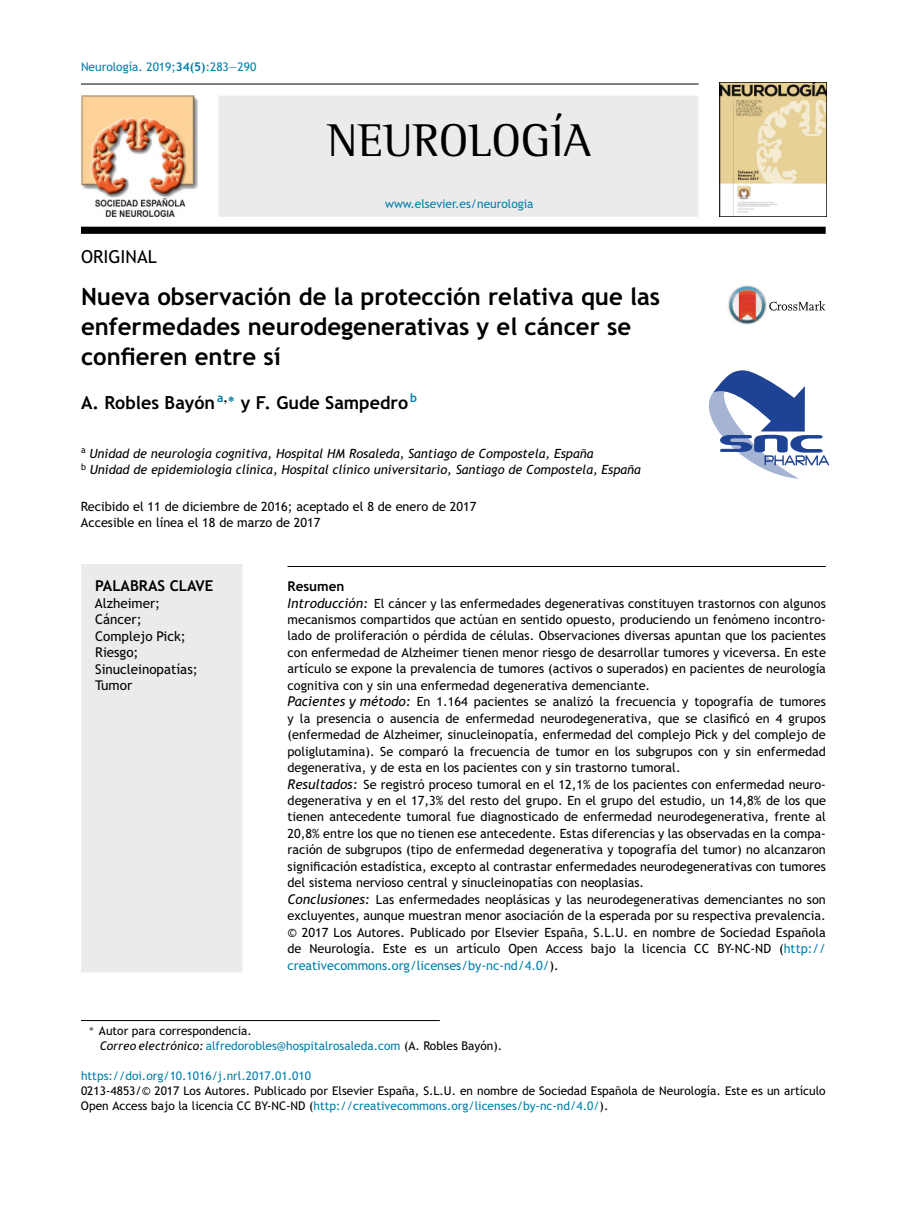
<style>
.page{position:relative;width:919px;height:1217px;background:#fff}
.page>*{position:absolute;margin:0;border:0;box-sizing:border-box;transform-origin:0 0}
.t1{font:47.1px "Rotis Semi Serif";color:#000}
.t2{font:700 23.85px/29.8px "Trebuchet MS";color:#000}
.t3{font:700 18px "Trebuchet MS";color:#000}
.t4{font:18px "Trebuchet MS";color:#000}
.t5{font:700 15px "Trebuchet MS";color:#000}
.t6{font:13.5px/16.5px "Trebuchet MS";color:#000}
.t7{font:700 13.5px "Trebuchet MS";color:#000}
.t8{font:12.75px/16.5px "Trebuchet MS";color:#000}
.t9{font:italic 12.75px/16.5px "Trebuchet MS";color:#000}
.t10{font:12px/15px "Trebuchet MS";color:#000}
.t11{font:12px "Trebuchet MS";color:#007fac}
.s1{font-weight:700}
.s2{font-style:italic;font-size:13.5px}
.s3{color:#007fac}
.s4{font-style:italic}
.s5{color:#000}
</style>
<div class="page">
<hr style="left:81px;top:84px;width:617px;height:1px;background:#000">
<div style="left:218px;top:95px;width:480px;height:122px;background:#ebebeb"></div>
<img style="left:81px;top:95px;width:116px;height:122px">
<img style="left:720px;top:83px;width:106px;height:134px">
<div style="left:81px;top:226px;width:744px;height:8px;background:#000"></div>
<svg style="left:769px;top:301px;width:56px;height:9px"></svg>
<img style="left:728px;top:285px;width:39px;height:40px">
<div style="left:81px;top:564px;width:161px;height:408px;background:#ebebeb"></div>
<hr style="left:287px;top:566px;width:538px;height:1px;background:#000">
<hr style="left:81px;top:1020px;width:359px;height:1px;background:#000">
<svg style="left:708px;top:370px;width:121px;height:108px"></svg>
<p class="t11" style="left:81px;top:60px;width:177px">Neurología. 2019;<span class="s1">34(5)</span>:283—290</p>
<h1 class="t1" style="left:327px;top:113px;width:265px">NEUROLOGÍA</h1>
<p class="t11" style="left:385px;top:196px;width:150px">www.elsevier.es/neurologia</p>
<h3 class="t4" style="left:81px;top:246px;width:77px">ORIGINAL</h3>
<h2 class="t2" style="left:81px;top:283px;width:580px">Nueva observación de la protección relativa que las enfermedades neurodegenerativas y el cáncer se confieren entre sí</h2>
<h3 class="t3" style="left:81px;top:395px;width:338px">A. Robles Bayón <sup>a</sup><sup>,</sup><sup>∗</sup> y F. Gude Sampedro <sup>b</sup></h3>
<p class="t9" style="left:81px;top:445px;width:561px"><sup>a</sup> Unidad de neurología cognitiva, Hospital HM Rosaleda, Santiago de Compostela, Espana˜<br><sup>b</sup> Unidad de epidemiología clínica, Hospital clínico universitario, Santiago de Compostela, Espana˜</p>
<p class="t8" style="left:81px;top:497px;width:397px">Recibido el 11 de diciembre de 2016; aceptado el 8 de enero de 2017<br>Accesible en línea el 18 de marzo de 2017</p>
<p class="t5" style="left:95px;top:580px;width:120px">PALABRAS CLAVE</p>
<p class="t6" style="left:95px;top:594px;width:104px">Alzheimer;<br>Cáncer;<br>Complejo Pick;<br>Riesgo;<br>Sinucleinopatías;<br>Tumor</p>
<p class="t7" style="left:287px;top:581px;width:58px">Resumen</p>
<p class="t8" style="left:287px;top:594px;width:540px"><span class="s2">Introducción:</span> El cáncer y las enfermedades degenerativas constituyen trastornos con algunos mecanismos compartidos que actúan en sentido opuesto, produciendo un fenómeno incontro&shy;lado de proliferación o pérdida de células. Observaciones diversas apuntan que los pacientes con enfermedad de Alzheimer tienen menor riesgo de desarrollar tumores y viceversa. En este artículo se expone la prevalencia de tumores (activos o superados) en pacientes de neurología cognitiva con y sin una enfermedad degenerativa demenciante.<br><span class="s2">Pacientes y método:</span> En 1.164 pacientes se analizó la frecuencia y topografía de tumores y la presencia o ausencia de enfermedad neurodegenerativa, que se clasificó en 4 grupos (enfermedad de Alzheimer, sinucleinopatía, enfermedad del complejo Pick y del complejo de poliglutamina). Se comparó la frecuencia de tumor en los subgrupos con y sin enfermedad degenerativa, y de esta en los pacientes con y sin trastorno tumoral.<br><span class="s2">Resultados:</span> Se registró proceso tumoral en el 12,1% de los pacientes con enfermedad neuro&shy;degenerativa y en el 17,3% del resto del grupo. En el grupo del estudio, un 14,8% de los que tienen antecedente tumoral fue diagnosticado de enfermedad neurodegenerativa, frente al 20,8% entre los que no tienen ese antecedente. Estas diferencias y las observadas en la compa&shy;ración de subgrupos (tipo de enfermedad degenerativa y topografía del tumor) no alcanzaron significación estadística, excepto al contrastar enfermedades neurodegenerativas con tumores del sistema nervioso central y sinucleinopatías con neoplasias.<br><span class="s2">Conclusiones:</span> Las enfermedades neoplásicas y las neurodegenerativas demenciantes no son excluyentes, aunque muestran menor asociación de la esperada por su respectiva prevalencia. © 2017 Los Autores. Publicado por Elsevier Espana, S.L.U. en nombre de Sociedad Espanola</p>
<p class="t8" style="left:287px;top:923px;width:540px;text-indent:514px">˜<br>de Neurolog´ıa. Este es un art´ıculo Open Access bajo la licencia CC BY-NC-ND (<span class="s3">http:// creativecommons.org/licenses/by-nc-nd/4.0/</span>).</p>
<p class="t8" style="left:570px;top:923px;width:8px">˜</p>
<p class="t10" style="left:100px;top:1022px;width:404px;text-indent:-11px"><sup>∗</sup> Autor para correspondencia.<br><span class="s4">Correo electrónico:</span> <span class="s3">alfredorobles@hospitalrosaleda.com</span> (A. Robles Bayón).</p>
<p class="t11" style="left:81px;top:1068px;width:231px">https://doi.org/10.1016/j.nrl.2017.01.010</p>
<p class="t10" style="left:81px;top:1082px;width:340px">0213-4853/© 2017 Los Autores. Publicado por Elsevier Espana,</p>
<p class="t10" style="left:402px;top:1082px;width:425px">˜ S.L.U. en nombre de Sociedad Espanola de Neurolog´ıa. Este es un art´ıculo</p>
<p class="t10" style="left:615px;top:1082px;width:8px">˜</p>
<p class="t11" style="left:81px;top:1098px;width:529px"><span class="s5">Open Access bajo la licencia CC BY-NC-ND (</span>http://creativecommons.org/licenses/by-nc-nd/4.0/<span class="s5">).</span></p>
</div>
